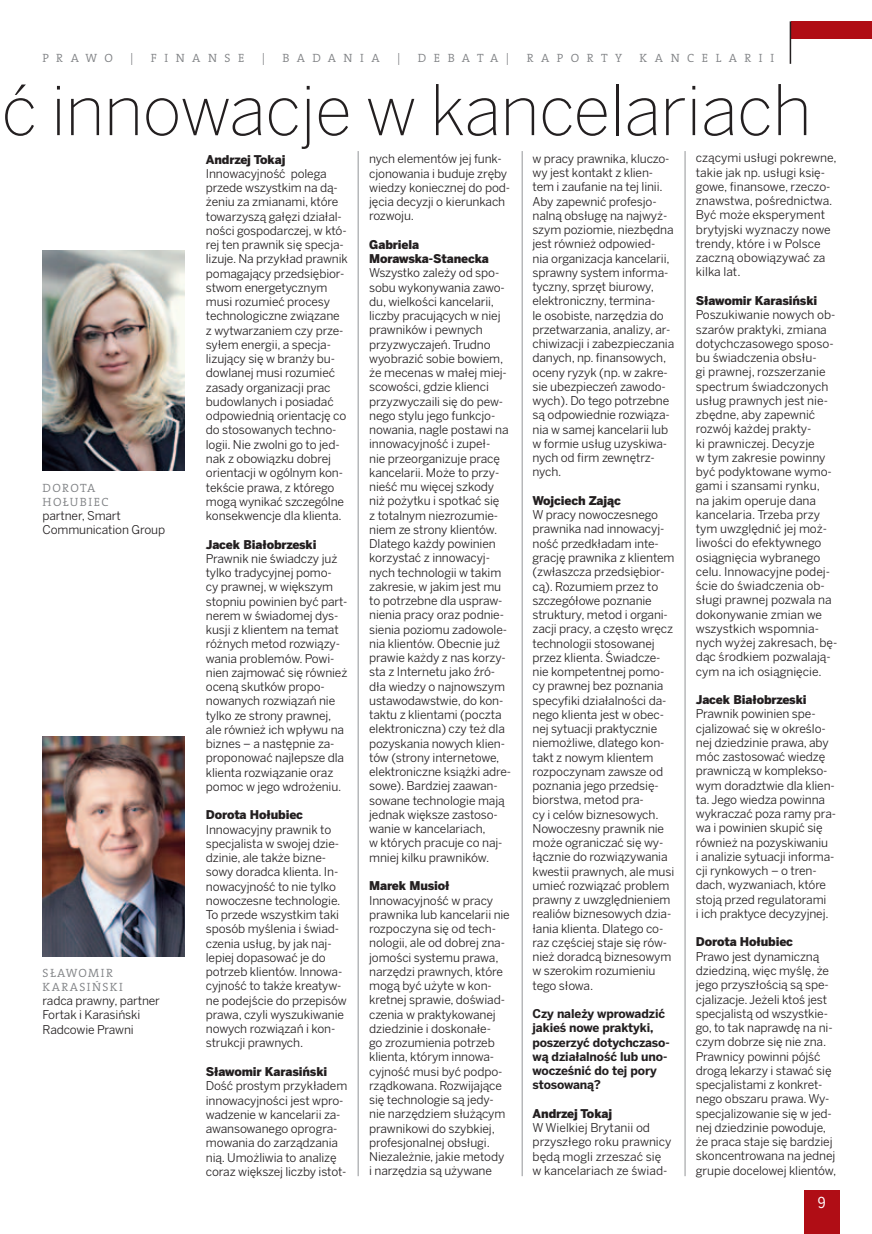
<style>
.page{position:relative;width:872px;height:1234px;background:#fff}
.page>*{position:absolute;margin:0;border:0;box-sizing:border-box;transform-origin:0 0}
.t1{font:200 69px "Benton Sans Pl";letter-spacing:-.01em;color:#231f20}
.t2{font:condensed 15px "Benton Sans Pl";color:#fff}
.t3{font:12px/14.2px "DGP Benton Sans Pl";letter-spacing:-.01em;color:#231f20}
.t4{font:900 12px/14.2px "DGP Benton Sans Pl";letter-spacing:-.01em;color:#231f20}
.t5{font:700 12px/14.2px "DGP Benton Sans Pl";letter-spacing:-.01em;color:#231f20}
.t6{font:300 12px/14.2px "The Serif CE";letter-spacing:.115em;color:#808285}
</style>
<div class="page">
<div style="left:791px;top:21px;width:81px;height:17px;background:#b00d15"></div>
<div style="left:804px;top:1190px;width:35px;height:43px;background:#b00d15"></div>
<hr style="left:789px;top:21px;width:2px;height:43px;background:#231f20">
<img style="left:43px;top:250px;width:142px;height:220px">
<img style="left:43px;top:736px;width:142px;height:219px">
<hr style="left:358px;top:151px;width:1px;height:1024px;background:#939598">
<hr style="left:522px;top:151px;width:1px;height:1024px;background:#939598">
<hr style="left:685px;top:151px;width:1px;height:1024px;background:#939598">
<p class="t6" style="left:42px;top:52px;width:26px">P RA</p>
<p class="t6" style="left:85px;top:52px;width:28px">W O</p>
<p class="t6" style="left:130px;top:52px;width:5px">|</p>
<p class="t6" style="left:151px;top:52px;width:10px">FI</p>
<p class="t6" style="left:176px;top:52px;width:59px">NANSE</p>
<p class="t6" style="left:262px;top:52px;width:5px">|</p>
<p class="t6" style="left:282px;top:52px;width:29px">B ADA</p>
<p class="t6" style="left:343px;top:52px;width:28px">N IA</p>
<p class="t6" style="left:397px;top:52px;width:5px">|</p>
<p class="t6" style="left:418px;top:52px;width:12px">DE</p>
<p class="t6" style="left:447px;top:52px;width:63px">BATA|</p>
<p class="t6" style="left:527px;top:52px;width:13px">RA</p>
<p class="t6" style="left:557px;top:52px;width:26px">P OR</p>
<p class="t6" style="left:601px;top:52px;width:23px">T Y</p>
<p class="t6" style="left:639px;top:52px;width:13px">KA</p>
<p class="t6" style="left:670px;top:52px;width:30px">N CELARII</p>
<h1 class="t1" style="left:1px;top:70px;width:812px">ć innowacje w kancelariach</h1>
<p class="t4" style="left:206px;top:152px;width:81px">Andrzej Tokaj</p>
<p class="t3" style="left:206px;top:166px;width:144px">Innowacyjność polega przede wszystkim na dą&shy;żeniu za zmianami, które towarzyszą gałęzi działal&shy;ności gospodarczej, w któ&shy;rej ten prawnik się specja&shy;lizuje. Na przykład prawnik pomagający przedsiębior&shy;stwom energetycznym musi rozumieć procesy technologiczne związane z wytwarzaniem czy prze&shy;syłem energii, a specja&shy;lizujący się w branży bu&shy;dowlanej musi rozumieć zasady organizacji prac budowlanych i posiadać odpowiednią orientację co do stosowanych techno&shy;logii. Nie zwolni go to jed&shy;nak z obowiązku dobrej orientacji w ogólnym kon&shy;tekście prawa, z którego mogą wynikać szczególne konsekwencje dla klienta.</p>
<p class="t4" style="left:206px;top:536px;width:112px">Jacek Białobrzeski</p>
<p class="t3" style="left:206px;top:551px;width:143px">Prawnik nie świadczy już tylko tradycyjnej pomo-<br>cy prawnej, w większym stopniu powinien być part&shy;nerem w świadomej dys&shy;kusji z klientem na temat różnych metod rozwiązy&shy;wania problemów. Powi&shy;nien zajmować się również oceną skutków propo&shy;nowanych rozwiązań nie tylko ze strony prawnej, ale również ich wpływu na biznes – a następnie za&shy;proponować najlepsze dla klienta rozwiązanie oraz pomoc w jego wdrożeniu.</p>
<p class="t4" style="left:206px;top:807px;width:99px">Dorota Hołubiec</p>
<p class="t3" style="left:206px;top:821px;width:142px">Innowacyjny prawnik to specjalista w swojej dzie&shy;dzinie, ale także bizne&shy;sowy doradca klienta. In&shy;nowacyjność to nie tylko nowoczesne technologie.<br>To przede wszystkim taki sposób myślenia i świad&shy;czenia usług, by jak naj&shy;lepiej dopasować je do potrzeb klientów. Innowa&shy;cyjność to także kreatyw&shy;ne podejście do przepisów prawa, czyli wyszukiwanie nowych rozwiązań i kon&shy;strukcji prawnych.</p>
<p class="t4" style="left:206px;top:1064px;width:123px">Sławomir Karasiński</p>
<p class="t3" style="left:206px;top:1078px;width:143px">Dość prostym przykładem innowacyjności jest wpro&shy;wadzenie w kancelarii za&shy;awansowanego oprogra&shy;mowania do zarządzania nią. Umożliwia to analizę coraz większej liczby istot-</p>
<p class="t3" style="left:696px;top:151px;width:142px">czącymi usługi pokrewne, takie jak np. usługi księ&shy;gowe, finansowe, rzeczo&shy;znawstwa, pośrednictwa.<br>Być może eksperyment brytyjski wyznaczy nowe trendy, które i w Polsce zaczną obowiązywać za kilka lat.</p>
<p class="t4" style="left:696px;top:293px;width:123px">Sławomir Karasiński</p>
<p class="t3" style="left:696px;top:307px;width:143px">Poszukiwanie nowych ob&shy;szarów praktyki, zmiana dotychczasowego sposo&shy;bu świadczenia obsłu-<br>gi prawnej, rozszerzanie spectrum świadczonych usług prawnych jest nie&shy;zbędne, aby zapewnić rozwój każdej prakty-<br>ki prawniczej. Decyzje<br>w tym zakresie powinny być podyktowane wymo&shy;gami i szansami rynku,<br>na jakim operuje dana kancelaria. Trzeba przy tym uwzględnić jej moż&shy;liwości do efektywnego osiągnięcia wybranego celu. Innowacyjne podej&shy;ście do świadczenia ob&shy;sługi prawnej pozwala na dokonywanie zmian we wszystkich wspomnia&shy;nych wyżej zakresach, bę&shy;dąc środkiem pozwalają&shy;cym na ich osiągnięcie.</p>
<p class="t4" style="left:696px;top:692px;width:112px">Jacek Białobrzeski</p>
<p class="t3" style="left:696px;top:706px;width:142px">Prawnik powinien spe&shy;cjalizować się w określo&shy;nej dziedzinie prawa, aby móc zastosować wiedzę prawniczą w komplekso&shy;wym doradztwie dla klien&shy;ta. Jego wiedza powinna wykraczać poza ramy pra&shy;wa i powinien skupić się również na pozyskiwaniu<br>i analizie sytuacji informa&shy;cji rynkowych – o tren&shy;dach, wyzwaniach, które stoją przed regulatorami<br>i ich praktyce decyzyjnej.</p>
<p class="t4" style="left:696px;top:934px;width:99px">Dorota Hołubiec</p>
<p class="t3" style="left:696px;top:948px;width:142px">Prawo jest dynamiczną dziedziną, więc myślę, że jego przyszłością są spe&shy;cjalizacje. Jeżeli ktoś jest specjalistą od wszystkie&shy;go, to tak naprawdę na ni&shy;czym dobrze się nie zna.<br>Prawnicy powinni pójść drogą lekarzy i stawać się specjalistami z konkret&shy;nego obszaru prawa. Wy&shy;specjalizowanie się w jed&shy;nej dziedzinie powoduje, że praca staje się bardziej skoncentrowana na jednej grupie docelowej klientów,</p>
<p class="t3" style="left:532px;top:151px;width:143px">w pracy prawnika, kluczo&shy;wy jest kontakt z klien&shy;tem i zaufanie na tej linii.<br>Aby zapewnić profesjo&shy;nalną obsługę na najwyż&shy;szym poziomie, niezbędna jest również odpowied&shy;nia organizacja kancelarii, sprawny system informa&shy;tyczny, sprzęt biurowy, elektroniczny, termina-<br>le osobiste, narzędzia do przetwarzania, analizy, ar&shy;chiwizacji i zabezpieczania danych, np. finansowych, oceny ryzyk (np. w zakre&shy;sie ubezpieczeń zawodo&shy;wych). Do tego potrzebne są odpowiednie rozwiąza&shy;nia w samej kancelarii lub w formie usług uzyskiwa&shy;nych od firm zewnętrz&shy;nych.</p>
<p class="t4" style="left:532px;top:493px;width:90px">Wojciech Zając</p>
<p class="t3" style="left:532px;top:507px;width:143px">W pracy nowoczesnego prawnika nad innowacyj&shy;ność przedkładam inte&shy;grację prawnika z klientem (zwłaszcza przedsiębior&shy;cą). Rozumiem przez to szczegółowe poznanie struktury, metod i organi&shy;zacji pracy, a często wręcz technologii stosowanej przez klienta. Świadcze&shy;nie kompetentnej pomo&shy;cy prawnej bez poznania specyfiki działalności da&shy;nego klienta jest w obec&shy;nej sytuacji praktycznie niemożliwe, dlatego kon&shy;takt z nowym klientem rozpoczynam zawsze od poznania jego przedsię&shy;biorstwa, metod pra-<br>cy i celów biznesowych.<br>Nowoczesny prawnik nie może ograniczać się wy&shy;łącznie do rozwiązywania kwestii prawnych, ale musi umieć rozwiązać problem prawny z uwzględnieniem realiów biznesowych dzia&shy;łania klienta. Dlatego co&shy;raz częściej staje się rów&shy;nież doradcą biznesowym w szerokim rozumieniu tego słowa.</p>
<p class="t5" style="left:532px;top:1006px;width:139px">Czy należy wprowadzić jakieś nowe praktyki, poszerzyć dotychczaso&shy;wą działalność lub uno&shy;wocześnić do tej pory stosowaną?</p>
<p class="t4" style="left:532px;top:1105px;width:81px">Andrzej Tokaj</p>
<p class="t3" style="left:532px;top:1120px;width:9px">WW</p>
<p class="t3" style="left:369px;top:152px;width:142px">nych elementów jej funk&shy;cjonowania i buduje zręby wiedzy koniecznej do pod&shy;jęcia decyzji o kierunkach rozwoju.</p>
<p class="t4" style="left:369px;top:237px;width:121px">Gabriela<br>Morawska-Stanecka</p>
<p class="t3" style="left:369px;top:265px;width:143px">Wszystko zależy od spo&shy;sobu wykonywania zawo&shy;du, wielkości kancelarii, liczby pracujących w niej prawników i pewnych przyzwyczajeń. Trudno wyobrazić sobie bowiem, że mecenas w małej miej&shy;scowości, gdzie klienci przyzwyczaili się do pew&shy;nego stylu jego funkcjo&shy;nowania, nagle postawi na innowacyjność i zupeł-<br>nie przeorganizuje pracę kancelarii. Może to przy&shy;nieść mu więcej szkody niż pożytku i spotkać się<br>z totalnym niezrozumie&shy;niem ze strony klientów.<br>Dlatego każdy powinien korzystać z innowacyj&shy;nych technologii w takim zakresie, w jakim jest mu to potrzebne dla uspraw&shy;nienia pracy oraz podnie&shy;sienia poziomu zadowole&shy;nia klientów. Obecnie już prawie każdy z nas korzy&shy;sta z Internetu jako źró&shy;dła wiedzy o najnowszym ustawodawstwie, do kon&shy;taktu z klientami (poczta elektroniczna) czy też dla pozyskania nowych klien&shy;tów (strony internetowe, elektroniczne książki adre&shy;sowe). Bardziej zaawan&shy;sowane technologie mają jednak większe zastoso&shy;wanie w kancelariach,<br>w których pracuje co naj&shy;mniej kilku prawników.</p>
<p class="t4" style="left:369px;top:878px;width:82px">Marek Musioł</p>
<p class="t3" style="left:369px;top:892px;width:142px">Innowacyjność w pracy prawnika lub kancelarii nie rozpoczyna się od tech&shy;nologii, ale od dobrej zna&shy;jomości systemu prawa, narzędzi prawnych, które mogą być użyte w kon&shy;kretnej sprawie, doświad&shy;czenia w praktykowanej dziedzinie i doskonałe-<br>go zrozumienia potrzeb klienta, którym innowa&shy;cyjność musi być podpo&shy;rządkowana. Rozwijające się technologie są jedy&shy;nie narzędziem służącym prawnikowi do szybkiej, profesjonalnej obsługi.<br>Niezależnie, jakie metody i narzędzia są używane</p>
<p class="t6" style="left:43px;top:480px;width:67px">DOROTA<br>HOŁUBIEC</p>
<p class="t3" style="left:43px;top:508px;width:124px">partner, Smart<br>Communication Group</p>
<p class="t6" style="left:43px;top:965px;width:82px">SŁAWOMIR<br>KARASIŃSKI</p>
<p class="t3" style="left:43px;top:993px;width:119px">radca prawny, partner<br>Fortak i Karasiński<br>Radcowie Prawni</p>
<p class="t3" style="left:532px;top:1120px;width:140px;text-indent:24px">ielkiej Brytanii od przyszłego roku prawnicy będą mogli zrzeszać się w kancelariach ze świad-</p>
<p class="t2" style="left:818px;top:1193px;width:9px">9</p>
</div>
